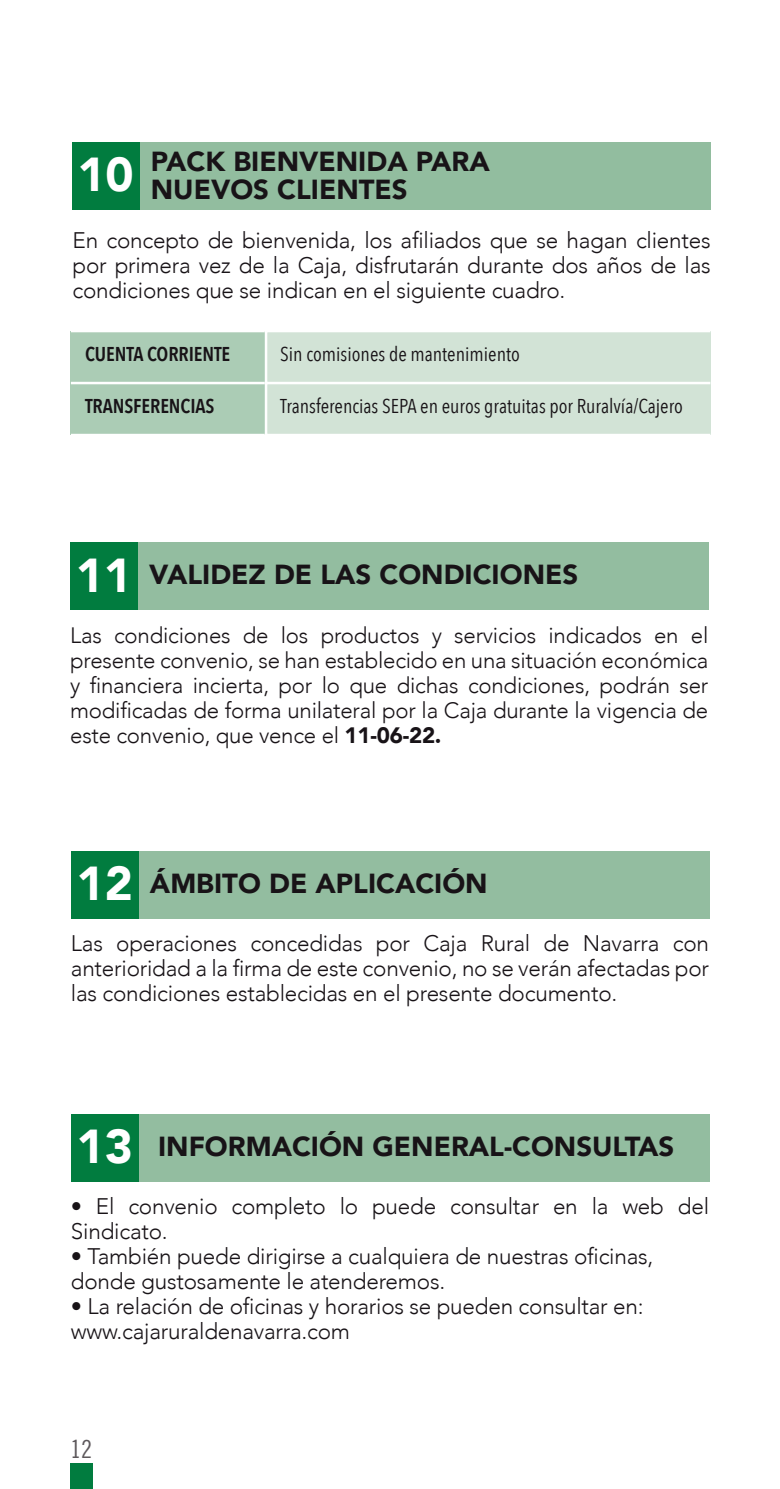
<style>
.page{position:relative;width:780px;height:1489px;background:#fff}
.page>*{position:absolute;margin:0;border:0;box-sizing:border-box;transform-origin:0 0}
.t1{font:900 27.5px/27.5px "Avenir";color:#181317}
.t2{font:25px "Trade Gothic LT Std Cn 18";color:#5d585b}
.t3{font:300 22.5px/25px "Avenir";letter-spacing:-.01em;color:#181317}
.t4{font:300 22.25px/25px "Avenir";letter-spacing:-.01em;color:#181317;text-align:justify}
.t5{font:20px "Avenir Next Condensed";color:#181317}
.t6{font:600 20px "Avenir Next Condensed";letter-spacing:-.005em;color:#181317}
.s1{font-size:47.5px;color:#fff}
.s2{font-weight:900}
</style>
<div class="page">
<div style="left:70px;top:1463px;width:22px;height:25px;background:#017c3f"></div>
<div style="left:72px;top:1113px;width:637px;height:68px;background:#93bda0"></div>
<div style="left:71px;top:1113px;width:67px;height:68px;background:#017c3f"></div>
<div style="left:72px;top:850px;width:637px;height:68px;background:#93bda0"></div>
<div style="left:71px;top:850px;width:67px;height:68px;background:#017c3f"></div>
<div style="left:71px;top:542px;width:638px;height:68px;background:#93bda0"></div>
<div style="left:70px;top:542px;width:68px;height:68px;background:#017c3f"></div>
<div style="left:73px;top:142px;width:637px;height:67px;background:#92bd9f"></div>
<div style="left:72px;top:142px;width:67px;height:67px;background:#017c3f"></div>
<div style="left:71px;top:331px;width:195px;height:104px;background:#abccb5"></div>
<div style="left:266px;top:331px;width:444px;height:104px;background:#d2e3d6"></div>
<hr style="left:265px;top:330px;width:2px;height:106px;background:#fff">
<hr style="left:266px;top:330px;width:444px;height:2px;background:#fff">
<hr style="left:266px;top:382px;width:444px;height:2px;background:#fff">
<hr style="left:266px;top:434px;width:444px;height:2px;background:#fff">
<hr style="left:71px;top:330px;width:194px;height:2px;background:#fff">
<hr style="left:71px;top:382px;width:194px;height:2px;background:#fff">
<hr style="left:71px;top:434px;width:194px;height:2px;background:#fff">
<p class="t1" style="left:77px;top:149px;width:414px;text-indent:73px">PACK BIENVENIDA PARA<br><sup>10</sup> NUEVOS CLIENTES</p>
<p class="t3" style="left:73px;top:228px;width:639px;text-align:justify">En concepto de bienvenida, los afiliados que se hagan clientes por primera vez de la Caja, disfrutarán durante dos años de las condiciones que se indican en el siguiente cuadro.</p>
<p class="t6" style="left:85px;top:341px;width:147px">CUENTA CORRIENTE</p>
<p class="t5" style="left:280px;top:341px;width:241px">Sin comisiones de mantenimiento</p>
<p class="t6" style="left:85px;top:393px;width:131px">TRANSFERENCIAS</p>
<p class="t5" style="left:280px;top:393px;width:404px">Transferencias SEPA en euros gratuitas por Ruralvía/Cajero</p>
<p class="t1" style="left:76px;top:562px;width:504px"><span class="s1">11</span> VALIDEZ DE LAS CONDICIONES</p>
<p class="t4" style="left:70px;top:623px;width:639px">Las condiciones de los productos y servicios indicados en el presente convenio, se han establecido en una situación económica y financiera incierta, por lo que dichas condiciones, podrán ser modificadas de forma unilateral por la Caja durante la vigencia de este convenio, que vence el <span class="s2">11-06-22.</span></p>
<p class="t1" style="left:76px;top:870px;width:412px"><span class="s1">12</span> ÁMBITO DE APLICACIÓN</p>
<p class="t3" style="left:71px;top:930px;width:639px;text-align:justify">Las operaciones concedidas por Caja Rural de Navarra con anterioridad a la firma de este convenio, no se verán afectadas por las condiciones establecidas en el presente documento.</p>
<p class="t1" style="left:76px;top:1133px;width:599px"><span class="s1">13</span> INFORMACIÓN GENERAL-CONSULTAS</p>
<p class="t3" style="left:71px;top:1194px;width:639px">• El convenio completo lo puede consultar en la web del<br>Sindicato.</p>
<p class="t3" style="left:71px;top:1244px;width:584px">• También puede dirigirse a cualquiera de nuestras oficinas, donde gustosamente le atenderemos.</p>
<p class="t3" style="left:71px;top:1294px;width:574px">• La relación de oficinas y horarios se pueden consultar en: www.cajaruraldenavarra.com</p>
<p class="t2" style="left:70px;top:1440px;width:24px">12</p>
</div>
